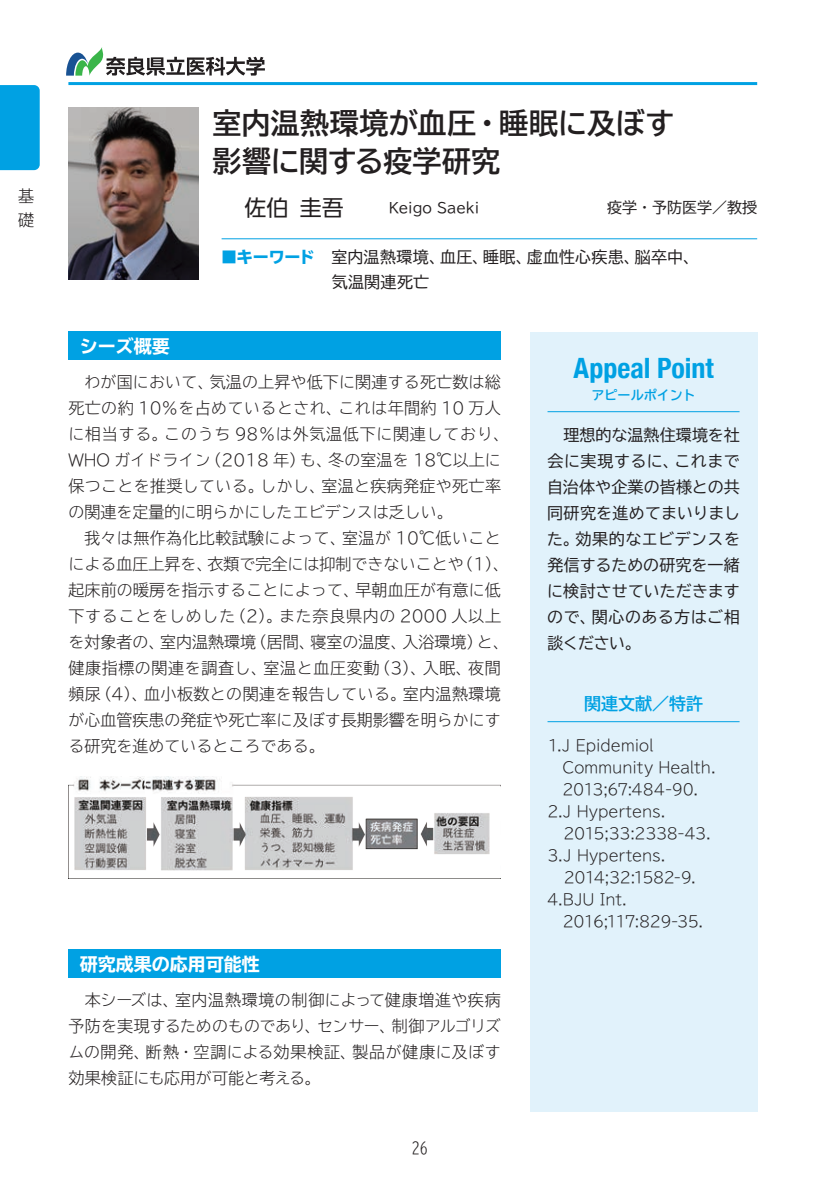
<style>
.page{position:relative;width:840px;height:1191px;background:#fff}
.page>*{position:absolute;margin:0;border:0;box-sizing:border-box;transform-origin:0 0}
.t1{font:700 29px/38px "TBUD Go Std";color:#231f20}
.t2{font:700 condensed 28px "Helvetica Neue";color:#00a1e3}
.t3{font:22px "UD Shin Go Pr 6";color:#231f20}
.t4{font:700 expanded 18px "TBUD Go Std";color:#fff}
.t5{font:700 17px "TBUD Go Std";color:#00a1e3}
.t6{font:300 16px/26px "TBUD Go Std Super";letter-spacing:.01em;color:#231f20}
.t7{font:16px/26px "TBUD Go Std";letter-spacing:.015em;color:#231f20;text-align:justify}
.t8{font:800 16px "TBUD Go Std";letter-spacing:-.02em;color:#00a1e3}
.t9{font:300 15px "TBUD Go Std Super";letter-spacing:-.01em;color:#231f20}
.t10{font:300 15px "TBUD Go Std Super";letter-spacing:-.03em;color:#231f20}
.t11{font:300 15px "TBUD Go Std Super";letter-spacing:-.06em;color:#231f20}
.t12{font:300 15px "TBUD Go Std Super";letter-spacing:-.04em;color:#231f20}
.t13{font:15px "TBUD Go Std";color:#231f20}
.t14{font:14px "TBUD Go Std";color:#231f20}
.t15{font:700 13px "TBUD Go Std";color:#00a1e3}
</style>
<div class="page">
<div style="left:0;top:85px;width:40px;height:85px;background:#00a1e3"></div>
<hr style="left:68px;top:82px;width:688px;height:3px;background:#00a1e3">
<svg style="left:66px;top:47px;width:199px;height:29px"></svg>
<div style="left:68px;top:332px;width:432px;height:28px;background:#00a1e3"></div>
<hr style="left:221px;top:238px;width:535px;height:1px;background:#00a1e3">
<div style="left:530px;top:332px;width:226px;height:780px;background:#e1f2fb"></div>
<hr style="left:547px;top:411px;width:192px;height:1px;background:#00a1e3">
<div style="left:68px;top:949px;width:432px;height:29px;background:#00a1e3"></div>
<img style="left:68px;top:108px;width:131px;height:172px">
<hr style="left:547px;top:721px;width:192px;height:1px;background:#00a1e3">
<img style="left:68px;top:776px;width:432px;height:102px">
<p class="t6" style="left:18px;top:183px;width:17px;line-height:24px">基礎</p>
<h1 class="t1" style="left:212px;top:104px;width:463px">室内温熱環境が血圧・睡眠に及ぼす影響に関する疫学研究</h1>
<h3 class="t3" style="left:244px;top:190px;width:100px">佐伯 圭吾</h3>
<p class="t14" style="left:388px;top:196px;width:92px">Keigo Saeki</p>
<p class="t13" style="left:606px;top:195px;width:151px">疫学・予防医学／教授</p>
<p class="t4" style="left:80px;top:336px;width:91px">シーズ概要</p>
<p class="t8" style="left:221px;top:248px;width:95px">■キーワード</p>
<p class="t7" style="left:331px;top:244px;width:368px;line-height:25px">室内温熱環境、血圧、睡眠、虚血性心疾患、脳卒中、気温関連死亡</p>
<p class="t6" style="left:68px;top:369px;width:442px;text-indent:16px">わが国において、気温の上昇や低下に関連する死亡数は総死亡の約 10％を占めているとされ、これは年間約 10 万人に相当する。このうち 98％は外気温低下に関連しており、<br>WHO ガイドライン（2018 年）も、冬の室温を 18℃以上に保つことを推奨している。しかし、室温と疾病発症や死亡率の関連を定量的に明らかにしたエビデンスは乏しい。</p>
<p class="t6" style="left:68px;top:525px;width:442px;text-indent:16px">我々は無作為化比較試験によって、室温が 10℃低いことによる血圧上昇を、衣類で完全には抑制できないことや（1）、起床前の暖房を指示することによって、早朝血圧が有意に低下することをしめした（2）。また奈良県内の 2000 人以上を対象者の、室内温熱環境（居間、寝室の温度、入浴環境）と、健康指標の関連を調査し、室温と血圧変動（3）、入眠、夜間頻尿（4）、血小板数との関連を報告している。室内温熱環境が心血管疾患の発症や死亡率に及ぼす長期影響を明らかにする研究を進めているところである。</p>
<p class="t4" style="left:80px;top:954px;width:181px">研究成果の応用可能性</p>
<p class="t6" style="left:68px;top:986px;width:434px;text-align:justify;text-indent:16px">本シーズは、室内温熱環境の制御によって健康増進や疾病予防を実現するためのものであり、センサー、制御アルゴリズムの開発、断熱・空調による効果検証、製品が健康に及ぼす効果検証にも応用が可能と考える。</p>
<p class="t6" style="left:412px;top:1134px;width:17px">26</p>
<h2 class="t2" style="left:573px;top:344px;width:142px">Appeal Point</h2>
<p class="t15" style="left:591px;top:385px;width:105px">アピールポイント</p>
<p class="t7" style="left:546px;top:422px;width:194px;text-indent:16px">理想的な温熱住環境を社会に実現するに、これまで自治体や企業の皆様との共同研究を進めてまいりました。効果的なエビデンスを発信するための研究を一緒に検討させていただきますので、関心のある方はご相談ください。</p>
<p class="t5" style="left:583px;top:689px;width:120px">関連文献／特許</p>
<p class="t9" style="left:547px;top:732px;width:107px">1.J Epidemiol</p>
<p class="t9" style="left:562px;top:754px;width:155px">Community Health.</p>
<p class="t10" style="left:562px;top:776px;width:137px">2013;67:484-90.</p>
<p class="t9" style="left:547px;top:798px;width:120px">2.J Hypertens.</p>
<p class="t10" style="left:563px;top:820px;width:149px">2015;33:2338-43.</p>
<p class="t9" style="left:547px;top:842px;width:120px">3.J Hypertens.</p>
<p class="t12" style="left:563px;top:864px;width:134px">2014;32:1582-9.</p>
<p class="t9" style="left:547px;top:886px;width:81px">4.BJU Int.</p>
<p class="t11" style="left:562px;top:908px;width:142px">2016;117:829-35.</p>
</div>
